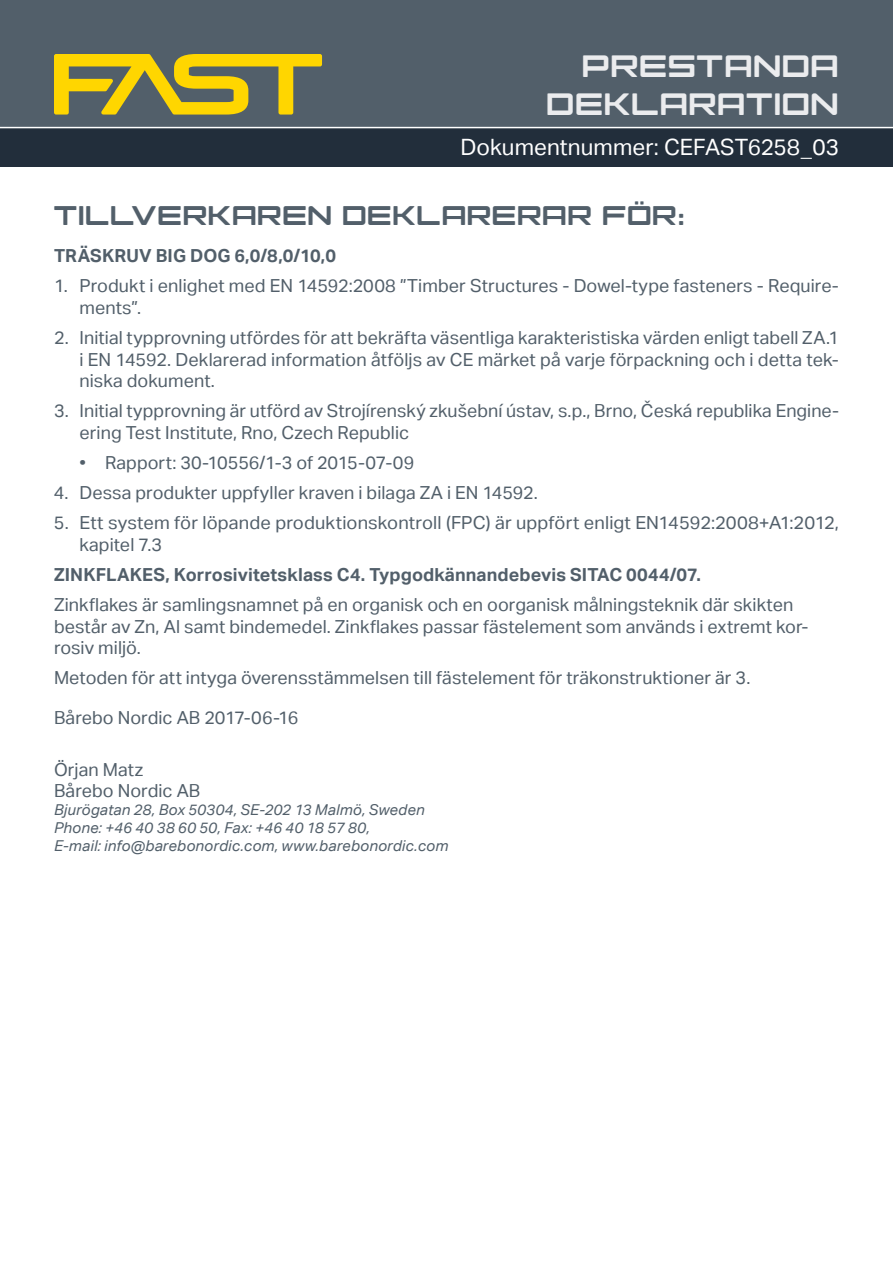
<style>
.page{position:relative;width:893px;height:1263px;background:#fff}
.page>*{position:absolute;margin:0;border:0;box-sizing:border-box;transform-origin:0 0}
.t1{font:800 36px/37.5px "Ginza";letter-spacing:-.005em;color:#ebecee;text-align:right}
.t2{font:800 31.5px "Ginza";letter-spacing:-.005em;color:#525f6a}
.t3{font:22.5px "Aktiv Grotesk";color:#fff}
.t4{font:18px/21.6px "Aktiv Grotesk";letter-spacing:.005em;color:#525f6a}
.t5{font:700 18px "Aktiv Grotesk";letter-spacing:.005em;color:#525f6a}
.t6{font:italic 15px/18px "Aktiv Grotesk";letter-spacing:.01em;color:#525f6a}
</style>
<div class="page">
<div style="left:0;top:0;width:893px;height:128px;background:#525f6a"></div>
<div style="left:0;top:128px;width:893px;height:39px;background:#222e3b"></div>
<svg style="left:54px;top:54px;width:268px;height:61px"></svg>
<hr style="left:0;top:127px;width:893px;height:1px;background:#fff">
<h1 class="t1" style="left:546px;top:46px;width:294px">PRESTANDA<br>DEKLARATION</h1>
<p class="t3" style="left:460px;top:134px;width:380px">Dokumentnummer: CEFAST6258_03</p>
<h2 class="t2" style="left:54px;top:194px;width:632px">TILLVERKAREN DEKLARERAR FÖR:</h2>
<p class="t5" style="left:54px;top:245px;width:284px">TRÄSKRUV BIG DOG 6,0/8,0/10,0</p>
<p class="t4" style="left:80px;top:275px;width:761px;text-indent:-26px">1. Produkt i enlighet med EN 14592:2008 ”Timber Structures - Dowel-type fasteners - Require&shy;ments”.</p>
<p class="t4" style="left:80px;top:327px;width:761px;text-align:justify;text-indent:-26px">2. Initial typprovning utfördes för att bekräfta väsentliga karakteristiska värden enligt tabell ZA.1 i EN 14592. Deklarerad information åtföljs av CE märket på varje förpackning och i detta tek&shy;niska dokument.</p>
<p class="t4" style="left:80px;top:400px;width:761px;text-indent:-26px">3. Initial typprovning är utförd av Strojírenský zkušební ústav, s.p., Brno, Česká republika Engine&shy;ering Test Institute, Rno, Czech Republic</p>
<p class="t4" style="left:80px;top:452px;width:336px">• Rapport: 30-10556/1-3 of 2015-07-09</p>
<p class="t4" style="left:54px;top:482px;width:485px">4. Dessa produkter uppfyller kraven i bilaga ZA i EN 14592.</p>
<p class="t4" style="left:80px;top:512px;width:761px;text-indent:-26px">5. Ett system för löpande produktionskontroll (FPC) är uppfört enligt EN14592:2008+A1:2012, kapitel 7.3</p>
<p class="t5" style="left:54px;top:563px;width:648px">ZINKFLAKES, Korrosivitetsklass C4. Typgodkännandebevis SITAC 0044/07.</p>
<p class="t4" style="left:54px;top:594px;width:756px">Zinkflakes är samlingsnamnet på en organisk och en oorganisk målningsteknik där skikten består av Zn, Al samt bindemedel. Zinkflakes passar fästelement som används i extremt kor&shy;rosiv miljö.</p>
<p class="t4" style="left:54px;top:667px;width:698px">Metoden för att intyga överensstämmelsen till fästelement för träkonstruktioner är 3.</p>
<p class="t4" style="left:54px;top:707px;width:246px">Bårebo Nordic AB 2017-06-16</p>
<p class="t4" style="left:54px;top:758px;width:148px">Örjan Matz<br>Bårebo Nordic AB</p>
<p class="t6" style="left:54px;top:801px;width:396px">Bjurögatan 28, Box 50304, SE-202 13 Malmö, Sweden<br>Phone: +46 40 38 60 50, Fax: +46 40 18 57 80,<br>E-mail: info@barebonordic.com, www.barebonordic.com</p>
</div>
